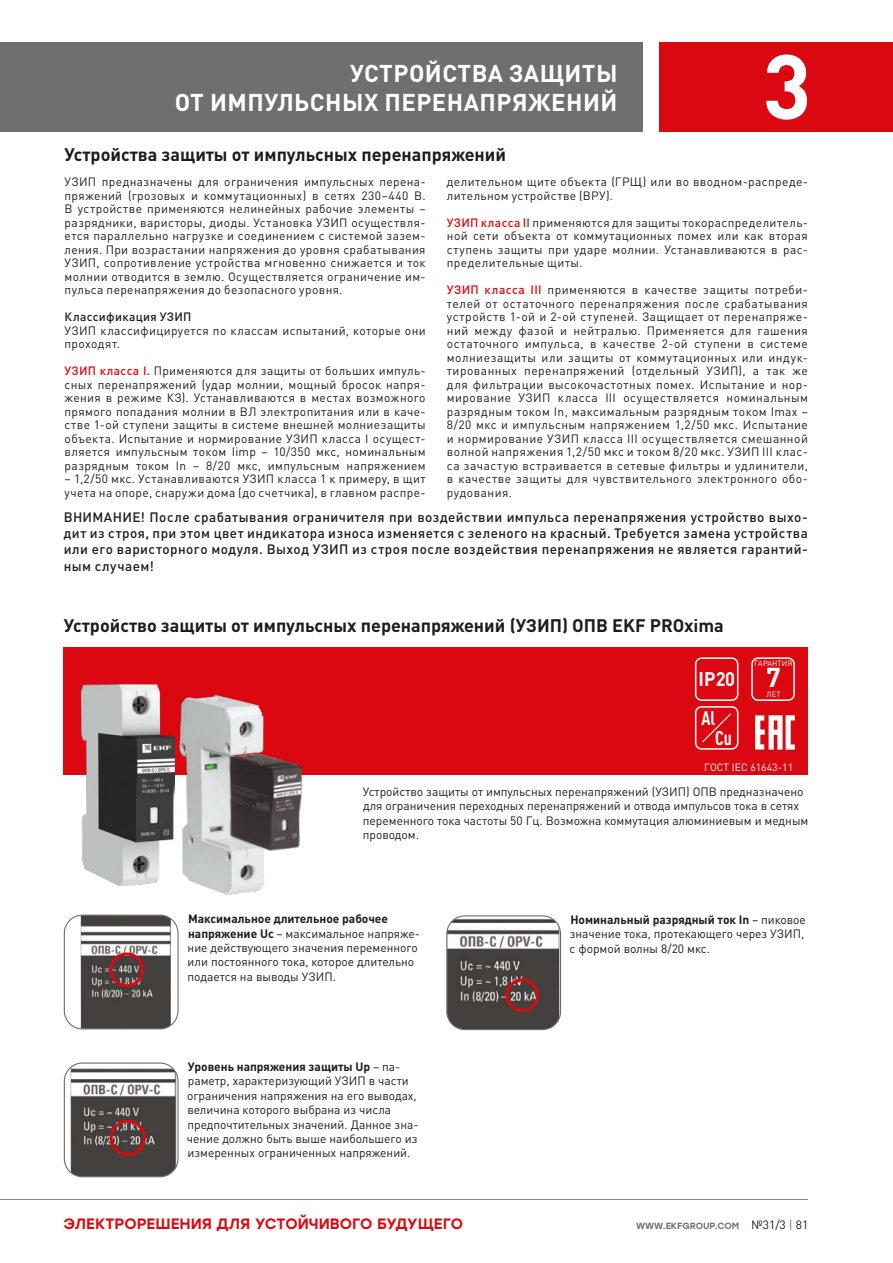
<style>
.page{position:relative;width:893px;height:1263px;background:#fff}
.page>*{position:absolute;margin:0;border:0;box-sizing:border-box;transform-origin:0 0}
.t1{font:700 90px "DIN Pro";color:#fff}
.t2{font:700 27px "DIN Pro";color:#fff}
.Group_TOC{font:700 24px/28.8px "DIN Pro";letter-spacing:.02em;color:#fff;text-align:right}
.t3{font:700 19.5px "DIN Pro";color:#fff;scale:.93 1}
.t4{font:700 condensed 19.5px "DIN Pro";color:#fff}
.zag_TOC{font:700 18px "DIN Pro";color:#1d1d1b}
.t5{font:500 15px "Stolzl";color:#db0812}
.text_number{font:500 13.5px/16.2px "DIN Pro";letter-spacing:.035em;color:#1d1d1b;text-align:justify}
.text_number-2{font:12px/13.5px "DIN Pro";color:#1d1d1b;text-align:justify}
.text_number-3{font:12px/13.5px "DIN Pro";letter-spacing:.03em;color:#1d1d1b}
.text_number-4{font:500 12px "DIN Pro";letter-spacing:.03em;color:#1d1d1b}
.ГОСТ{font:10.5px "DIN Pro";color:#fff}
.t6{font:500 9px "Stolzl";color:#706f6f}
.t7{font:7.5px "DIN Pro";letter-spacing:.02em;color:#fff}
.s1{font-weight:500;color:#db0812}
.s2{font-weight:700}
.s3{font-family:"DIN Pro";font-weight:400;font-size:12px;color:#1d1d1b}
.s4{font-family:"DIN Pro";font-weight:400;font-size:12px}
</style>
<div class="page">
<div style="left:659px;top:43px;width:234px;height:89px;background:#db0812"></div>
<div style="left:0;top:43px;width:642px;height:89px;background:#706f6f"></div>
<hr style="left:0;top:1199px;width:808px;height:1px;background:#878787">
<div style="left:64px;top:647px;width:744px;height:127px;background:#db0812"></div>
<svg style="left:755px;top:715px;width:40px;height:35px"></svg>
<div style="left:695px;top:657px;width:43px;height:44px;border:2px solid #fff;border-radius:6px"></div>
<div style="left:751px;top:657px;width:44px;height:44px;border:2px solid #fff;border-radius:6px"></div>
<div style="left:695px;top:706px;width:43px;height:44px;border:2px solid #fff;border-radius:6px"></div>
<svg style="left:702px;top:713px;width:29px;height:30px"></svg>
<img style="left:175px;top:694px;width:89px;height:201px">
<img style="left:221px;top:745px;width:95px;height:116px">
<img style="left:82px;top:684px;width:93px;height:202px">
<img style="left:448px;top:917px;width:112px;height:112px">
<div style="left:446px;top:915px;width:115px;height:115px;border:1px solid #706f6f;border-radius:18px"></div>
<div style="left:505px;top:978px;width:34px;height:34px;border:3px solid #db0812;border-radius:50%"></div>
<img style="left:64px;top:1064px;width:113px;height:113px">
<div style="left:64px;top:1062px;width:115px;height:115px;border:1px solid #706f6f;border-radius:18px"></div>
<div style="left:110px;top:1120px;width:36px;height:36px;border:3px solid #db0812;border-radius:50%"></div>
<img style="left:64px;top:916px;width:113px;height:113px">
<div style="left:64px;top:914px;width:115px;height:115px;border:1px solid #706f6f;border-radius:18px"></div>
<div style="left:109px;top:952px;width:35px;height:35px;border:3px solid #db0812;border-radius:50%"></div>
<p class="Group_TOC" style="left:175px;top:56px;width:444px">УСТРОЙСТВА ЗАЩИТЫ<br>ОТ ИМПУЛЬСНЫХ ПЕРЕНАПРЯЖЕНИЙ</p>
<p class="zag_TOC" style="left:64px;top:140px;width:443px">Устройства защиты от импульсных перенапряжений</p>
<p class="t1" style="left:762px;top:12px;width:50px">3</p>
<p class="text_number-2" style="left:65px;top:174px;width:363px">УЗИП предназначены для ограничения импульсных перена&shy;пряжений (грозовых и коммутационных) в сетях 230–440 В.<br>В устройстве применяются нелинейных рабочие элементы – разрядники, варисторы, диоды. Установка УЗИП осуществля&shy;ется параллельно нагрузке и соединением с системой зазем&shy;ления. При возрастании напряжения до уровня срабатывания УЗИП, сопротивление устройства мгновенно снижается и ток молнии отводится в землю. Осуществляется ограничение им&shy;пульса перенапряжения до безопасного уровня.</p>
<p class="text_number-4" style="left:65px;top:307px;width:128px">Классификация УЗИП</p>
<p class="text_number-3" style="left:65px;top:322px;width:363px">УЗИП классифицируется по классам испытаний, которые они проходят.</p>
<p class="text_number-2" style="left:65px;top:363px;width:363px"><span class="s1">УЗИП класса I.</span> Применяются для защиты от больших импуль&shy;сных перенапряжений (удар молнии, мощный бросок напря&shy;жения в режиме КЗ). Устанавливаются в местах возможного прямого попадания молнии в ВЛ электропитания или в каче&shy;стве 1-ой ступени защиты в системе внешней молниезащиты объекта. Испытание и нормирование УЗИП класса I осущест&shy;вляется импульсным током Iimp – 10/350 мкс, номинальным разрядным током In – 8/20 мкс, импульсным напряжением</p>
<p class="text_number-3" style="left:65px;top:471px;width:363px">– 1,2/50 мкс. Устанавливаются УЗИП класса 1 к примеру, в щит учета на опоре, снаружи дома (до счетчика), в главном распре-</p>
<p class="text_number-3" style="left:447px;top:174px;width:363px">делительном щите объекта (ГРЩ) или во вводном-распреде&shy;лительном устройстве (ВРУ).</p>
<p class="text_number-2" style="left:447px;top:214px;width:363px"><span class="s1">УЗИП класса II</span> применяются для защиты токораспределитель&shy;ной сети объекта от коммутационных помех или как вторая ступень защиты при ударе молнии. Устанавливаются в рас&shy;пределительные щиты.</p>
<p class="text_number-2" style="left:447px;top:282px;width:363px"><span class="s1">УЗИП класса III</span> применяются в качестве защиты потреби&shy;телей от остаточного перенапряжения после срабатывания устройств 1-ой и 2-ой ступеней. Защищает от перенапряже&shy;ний между фазой и нейтралью. Применяется для гашения остаточного импульса, в качестве 2-ой ступени в системе молниезащиты или защиты от коммутационных или индук&shy;тированных перенапряжений (отдельный УЗИП), а так же для фильтрации высокочастотных помех. Испытание и нор&shy;мирование УЗИП класса III осуществляется номинальным разрядным током In, максимальным разрядным током Imax – 8/20 мкс и импульсным напряжением 1,2/50 мкс. Испытание и нормирование УЗИП класса III осуществляется смешанной волной напряжения 1,2/50 мкс и током 8/20 мкс. УЗИП III клас&shy;са зачастую встраивается в сетевые фильтры и удлинители, в качестве защиты для чувствительного электронного обо&shy;рудования.</p>
<p class="text_number" style="left:64px;top:507px;width:746px">ВНИМАНИЕ! После срабатывания ограничителя при воздействии импульса перенапряжения устройство выхо&shy;дит из строя, при этом цвет индикатора износа изменяется с зеленого на красный. Требуется замена устройства или его варисторного модуля. Выход УЗИП из строя после воздействия перенапряжения не является гарантий&shy;ным случаем!</p>
<p class="zag_TOC" style="left:64px;top:610px;width:661px">Устройство защиты от импульсных перенапряжений (УЗИП) ОПВ EKF PROxima</p>
<p class="t3" style="left:699px;top:663px;width:41px">IP20</p>
<p class="t4" style="left:701px;top:703px;width:15px">Al</p>
<p class="t4" style="left:715px;top:723px;width:18px">Cu</p>
<p class="t7" style="left:754px;top:657px;width:39px">ГАРАНТИЯ</p>
<p class="t2" style="left:766px;top:654px;width:16px">7</p>
<p class="t7" style="left:766px;top:689px;width:15px">ЛЕТ</p>
<p class="ГОСТ" style="left:704px;top:758px;width:91px">ГОСТ IEC 61643-11</p>
<p class="text_number-2" style="left:363px;top:783px;width:447px;line-height:14.4px;text-align:left">Устройство защиты от импульсных перенапряжений (УЗИП) ОПВ предназначено для ограничения переходных перенапряжений и отвода импульсов тока в сетях переменного тока частоты 50 Гц. Возможна коммутация алюминиевым и медным проводом.</p>
<p class="text_number-2" style="left:188px;top:910px;width:234px;line-height:14.4px;text-align:left"><span class="s2">Максимальное длительное рабочее напряжение Uc</span> – максимальное напряже&shy;ние действующего значения переменного или постоянного тока, которое длительно подается на выводы УЗИП.</p>
<p class="text_number-2" style="left:187px;top:1058px;width:233px;line-height:14.4px;text-align:left"><span class="s2">Уровень напряжения защиты Up</span> – па&shy;раметр, характеризующий УЗИП в части ограничения напряжения на его выводах, величина которого выбрана из числа предпочтительных значений. Данное зна&shy;чение должно быть выше наибольшего из измеренных ограниченных напряжений.</p>
<p class="text_number-2" style="left:570px;top:911px;width:238px;line-height:14.4px;text-align:left"><span class="s2">Номинальный разрядный ток In</span> – пиковое значение тока, протекающего через УЗИП, с формой волны 8/20 мкс.</p>
<p class="t5" style="left:63px;top:1213px;width:401px">ЭЛЕКТРОРЕШЕНИЯ ДЛЯ УСТОЙЧИВОГО БУДУЩЕГО</p>
<p class="t6" style="left:636px;top:1219px;width:174px">WWW.EKFGROUP.COM <span class="s3">№31/3</span> <span class="s4">|</span> <span class="s3">81</span></p>
</div>
